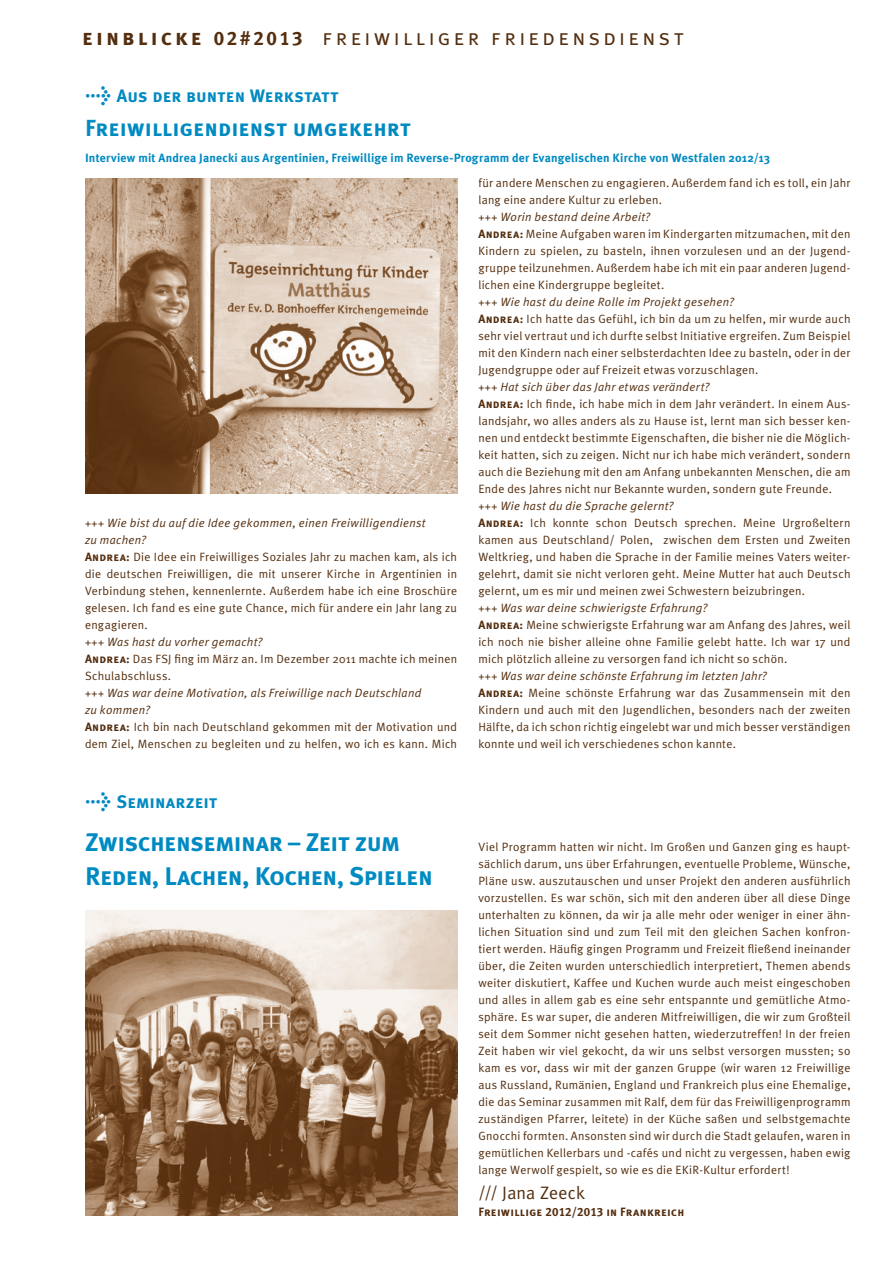
<style>
.page{position:relative;width:893px;height:1263px;background:#fff}
.page>*{position:absolute;margin:0;border:0;box-sizing:border-box;transform-origin:0 0}
.t1{font:25.5px/34px "Meta Plus Bold Caps";letter-spacing:-.025em;color:#008ac2}
.t2{font:23.25px "Meta Plus Bold Caps";color:#008ac2}
.t3{font:22.5px "Meta Plus Normal Caps";letter-spacing:.145em;color:#542e0f}
.t4{font:18px "Meta Plus Bold Caps";color:#008ac2}
.t5{font:18px "Meta Plus Normal";letter-spacing:.01em;color:#542e0f}
.t6{font:12px/17px "Meta Plus Normal";letter-spacing:.025em;color:#542e0f}
.t7{font:700 12px "Meta Plus";letter-spacing:.02em;color:#008ac2}
.t8{font:12px "Meta Plus Bold Caps";letter-spacing:.02em;color:#542e0f}
.s1{font-family:"Meta Plus Bold Caps"}
.s2{font-family:"Meta Plus Bold Caps";font-size:19.5px}
.s3{font-family:"Meta Plus";font-weight:700;font-size:21px}
.s4{font-style:italic}
.s5{font-size:16.5px}
</style>
<div class="page">
<img style="left:85px;top:179px;width:372px;height:314px">
<img style="left:85px;top:910px;width:372px;height:306px">
<h3 class="t3" style="left:82px;top:25px;width:603px"><span class="s1">einblicke</span> <span class="s2">02#2013</span> freiwilliger friedensdienst</h3>
<h3 class="t4" style="left:85px;top:85px;width:255px"><span class="s3">&gt;</span> Aus der bunten Werkstatt</h3>
<h2 class="t2" style="left:85px;top:115px;width:327px">Freiwilligendienst umgekehrt</h2>
<p class="t7" style="left:85px;top:150px;width:687px">Interview mit Andrea Janecki aus Argentinien, Freiwillige im Reverse-Programm der Evangelischen Kirche von Westfalen 2012/13</p>
<p class="t6" style="left:85px;top:514px;width:374px">+++ <span class="s4">Wie bist du auf die Idee gekommen, einen Freiwilligendienst<br>zu machen?<br></span><span class="s1">Andrea:</span> Die Idee ein Freiwilliges Soziales Jahr zu machen kam, als ich die deutschen Freiwilligen, die mit unserer Kirche in Argentinien in Verbindung stehen, kennenlernte. Außerdem habe ich eine Broschüre gelesen. Ich fand es eine gute Chance, mich für andere ein Jahr lang zu engagieren.<br>+++ <span class="s4">Was hast du vorher gemacht?<br></span><span class="s1">Andrea:</span> Das FSJ fing im März an. Im Dezember 2011 machte ich meinen Schulabschluss.<br>+++ <span class="s4">Was war deine Motivation, als Freiwillige nach Deutschland<br>zu kommen?<br></span><span class="s1">Andrea:</span> Ich bin nach Deutschland gekommen mit der Motivation und dem Ziel, Menschen zu begleiten und zu helfen, wo ich es kann. Mich</p>
<h3 class="t4" style="left:85px;top:791px;width:134px"><span class="s3">&gt;</span> Seminarzeit</h3>
<h1 class="t1" style="left:85px;top:824px;width:349px">Zwischenseminar – Zeit zum<br>Reden, Lachen, Kochen, Spielen</h1>
<p class="t6" style="left:478px;top:174px;width:374px">für andere Menschen zu engagieren. Außerdem fand ich es toll, ein Jahr lang eine andere Kultur zu erleben.<br>+++ <span class="s4">Worin bestand deine Arbeit?<br></span><span class="s1">Andrea:</span> Meine Aufgaben waren im Kindergarten mitzumachen, mit den Kindern zu spielen, zu basteln, ihnen vorzulesen und an der Jugend&shy;gruppe teilzunehmen. Außerdem habe ich mit ein paar anderen Jugend&shy;lichen eine Kindergruppe begleitet.<br>+++ <span class="s4">Wie hast du deine Rolle im Projekt gesehen?<br></span><span class="s1">Andrea:</span> Ich hatte das Gefühl, ich bin da um zu helfen, mir wurde auch sehr viel vertraut und ich durfte selbst Initiative ergreifen. Zum Beispiel mit den Kindern nach einer selbsterdachten Idee zu basteln, oder in der Jugendgruppe oder auf Freizeit etwas vorzuschlagen.<br>+++ <span class="s4">Hat sich über das Jahr etwas verändert?<br></span><span class="s1">Andrea:</span> Ich finde, ich habe mich in dem Jahr verändert. In einem Aus&shy;landsjahr, wo alles anders als zu Hause ist, lernt man sich besser ken&shy;nen und entdeckt bestimmte Eigenschaften, die bisher nie die Möglich&shy;keit hatten, sich zu zeigen. Nicht nur ich habe mich verändert, sondern auch die Beziehung mit den am Anfang unbekannten Menschen, die am Ende des Jahres nicht nur Bekannte wurden, sondern gute Freunde. +++ <span class="s4">Wie hast du die Sprache gelernt?<br></span><span class="s1">Andrea:</span> Ich konnte schon Deutsch sprechen. Meine Urgroßeltern kamen aus Deutschland/ Polen, zwischen dem Ersten und Zweiten Weltkrieg, und haben die Sprache in der Familie meines Vaters weiter&shy;gelehrt, damit sie nicht verloren geht. Meine Mutter hat auch Deutsch gelernt, um es mir und meinen zwei Schwestern beizubringen.<br>+++ <span class="s4">Was war deine schwierigste Erfahrung?<br></span><span class="s1">Andrea:</span> Meine schwierigste Erfahrung war am Anfang des Jahres, weil ich noch nie bisher alleine ohne Familie gelebt hatte. Ich war 17 und mich plötzlich alleine zu versorgen fand ich nicht so schön.<br>+++ <span class="s4">Was war deine schönste Erfahrung im letzten Jahr?<br></span><span class="s1">Andrea:</span> Meine schönste Erfahrung war das Zusammensein mit den Kindern und auch mit den Jugendlichen, besonders nach der zweiten Hälfte, da ich schon richtig eingelebt war und mich besser verständigen konnte und weil ich verschiedenes schon kannte.</p>
<p class="t6" style="left:478px;top:838px;width:374px;text-align:justify">Viel Programm hatten wir nicht. Im Großen und Ganzen ging es haupt&shy;sächlich darum, uns über Erfahrungen, eventuelle Probleme, Wünsche, Pläne usw. auszutauschen und unser Projekt den anderen ausführlich vorzustellen. Es war schön, sich mit den anderen über all diese Dinge unterhalten zu können, da wir ja alle mehr oder weniger in einer ähn&shy;lichen Situation sind und zum Teil mit den gleichen Sachen konfron&shy;tiert werden. Häufig gingen Programm und Freizeit fließend ineinander über, die Zeiten wurden unterschiedlich interpretiert, Themen abends weiter diskutiert, Kaffee und Kuchen wurde auch meist eingeschoben und alles in allem gab es eine sehr entspannte und gemütliche Atmo&shy;sphäre. Es war super, die anderen Mitfreiwilligen, die wir zum Großteil seit dem Sommer nicht gesehen hatten, wiederzutreffen! In der freien Zeit haben wir viel gekocht, da wir uns selbst versorgen mussten; so kam es vor, dass wir mit der ganzen Gruppe (wir waren 12 Freiwillige aus Russland, Rumänien, England und Frankreich plus eine Ehemalige, die das Seminar zusammen mit Ralf, dem für das Freiwilligenprogramm zuständigen Pfarrer, leitete) in der Küche saßen und selbstgemachte Gnocchi formten. Ansonsten sind wir durch die Stadt gelaufen, waren in gemütlichen Kellerbars und -cafés und nicht zu vergessen, haben ewig lange Werwolf gespielt, so wie es die EKiR-Kultur erfordert!</p>
<h3 class="t5" style="left:478px;top:1182px;width:108px"><span class="s5">///</span> Jana Zeeck</h3>
<p class="t8" style="left:478px;top:1204px;width:207px">Freiwillige 2012/2013 in Frankreich</p>
</div>
